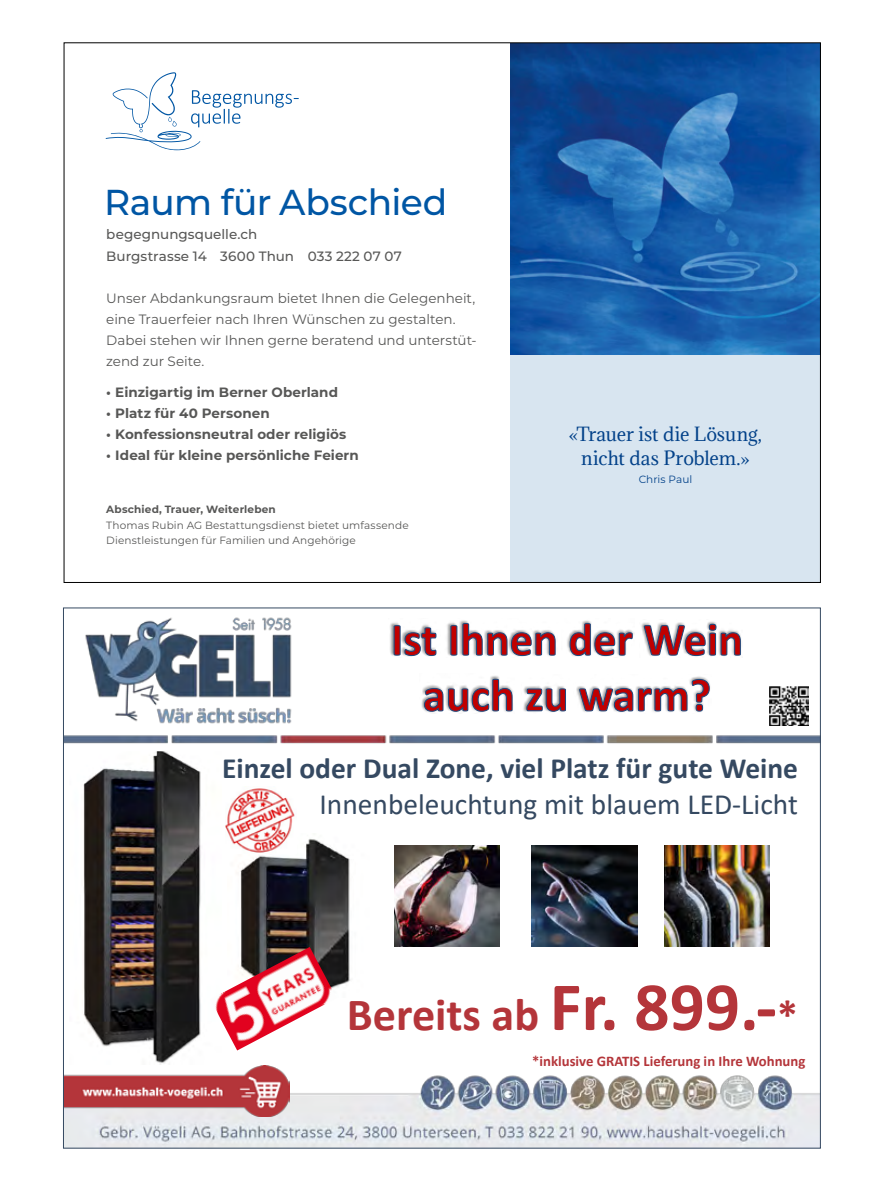
<style>
.page{position:relative;width:893px;height:1191px;background:#fff}
.page>*{position:absolute;margin:0;border:0;box-sizing:border-box;transform-origin:0 0}
.t1{font:700 46.2px "Calibri";color:#b4353a}
.t2{font:700 42px "Calibri";color:#b4353a}
.t3{font:500 36px "Montserrat";letter-spacing:-.015em;color:#0056a4}
.t4{font:700 29.4px "Calibri";color:#354961}
.t5{font:29.4px "Calibri";color:#354961}
.t6{font:18px/24px "Adamina";letter-spacing:-.005em;color:#024189;text-align:center}
.t7{font:700 14.7px "Calibri";color:#b4353a}
.t8{font:13.5px/21px "Montserrat";color:#575756}
.t9{font:700 13.5px "Montserrat";letter-spacing:.005em;color:#575756}
.t10{font:500 13.5px/22.5px "Montserrat";letter-spacing:.005em;color:#575756}
.t11{font:10.5px/15.8px "Montserrat";letter-spacing:.01em;color:#575756}
.t12{font:700 10.5px "Montserrat";letter-spacing:.015em;color:#575756}
.t13{font:10.5px "Montserrat";color:#024189}
.s1{font-size:69.45px}
.s2{font-size:42px}
</style>
<div class="page">
<img style="left:85px;top:617px;width:207px;height:107px">
<img style="left:65px;top:735px;width:754px;height:9px">
<img style="left:390px;top:620px;width:244px;height:37px">
<svg style="left:393px;top:622px;width:240px;height:34px"></svg>
<img style="left:641px;top:621px;width:101px;height:26px">
<svg style="left:643px;top:623px;width:98px;height:34px"></svg>
<img style="left:421px;top:676px;width:78px;height:37px">
<svg style="left:423px;top:678px;width:90px;height:34px"></svg>
<img style="left:523px;top:676px;width:182px;height:35px">
<img style="left:770px;top:686px;width:38px;height:39px">
<img style="left:65px;top:1064px;width:754px;height:82px">
<img style="left:65px;top:1065px;width:224px;height:51px">
<svg style="left:525px;top:678px;width:185px;height:66px"></svg>
<img style="left:240px;top:839px;width:111px;height:148px">
<img style="left:83px;top:751px;width:118px;height:313px">
<img style="left:665px;top:845px;width:105px;height:101px">
<img style="left:531px;top:845px;width:106px;height:101px">
<img style="left:394px;top:845px;width:106px;height:101px">
<img style="left:215px;top:947px;width:122px;height:103px">
<img style="left:226px;top:788px;width:70px;height:65px">
<div style="left:510px;top:354px;width:311px;height:229px;background:#d8e5f0"></div>
<img style="left:510px;top:45px;width:309px;height:309px">
<svg style="left:106px;top:72px;width:193px;height:78px"></svg>
<h3 class="t3" style="left:104px;top:177px;width:345px">Raum für Abschied</h3>
<p class="t10" style="left:106px;top:222px;width:297px">begegnungsquelle.ch<br>Burgstrasse 14 3600 Thun 033 222 07 07</p>
<p class="t8" style="left:106px;top:287px;width:372px">Unser Abdankungsraum bietet Ihnen die Gelegenheit, eine Trauerfeier nach Ihren Wünschen zu gestalten.<br>Dabei stehen wir Ihnen gerne beratend und unterstüt&shy;zend zur Seite.</p>
<p class="t9" style="left:106px;top:383px;width:233px">• Einzigartig im Berner Oberland</p>
<p class="t9" style="left:106px;top:404px;width:165px">• Platz für 40 Personen</p>
<p class="t9" style="left:106px;top:425px;width:242px">• Konfessionsneutral oder religiös</p>
<p class="t9" style="left:106px;top:446px;width:254px">• Ideal für kleine persönliche Feiern</p>
<p class="t12" style="left:106px;top:501px;width:171px">Abschied, Trauer, Weiterleben</p>
<p class="t11" style="left:106px;top:517px;width:304px">Thomas Rubin AG Bestattungsdienst bietet umfassende<br>Dienstleistungen für Familien und Angehörige</p>
<h3 class="t6" style="left:569px;top:422px;width:195px">«Trauer ist die Lösung, nicht das Problem.»</h3>
<p class="t13" style="left:639px;top:472px;width:55px">Chris Paul</p>
<h3 class="t4" style="left:222px;top:747px;width:577px">Einzel oder Dual Zone, viel Platz für gute Weine</h3>
<h3 class="t5" style="left:320px;top:783px;width:480px">Innenbeleuchtung mit blauem LED-Licht</h3>
<h3 class="t4" style="left:222px;top:752px;width:577px">Einzel oder Dual Zone, viel Platz für gute Weine</h3>
<h3 class="t5" style="left:320px;top:789px;width:480px">Innenbeleuchtung mit blauem LED-Licht</h3>
<h1 class="t1" style="left:347px;top:981px;width:453px">Bereits ab <span class="s1">Fr. 899.-</span><span class="s2">*</span></h1>
<p class="t7" style="left:532px;top:1050px;width:275px">*inklusive GRATIS Lieferung in Ihre Wohnung</p>
<h2 class="t2" style="left:777px;top:991px;width:22px">*</h2>
<p class="t7" style="left:532px;top:1055px;width:275px">*inklusive GRATIS Lieferung in Ihre Wohnung</p>
</div>
